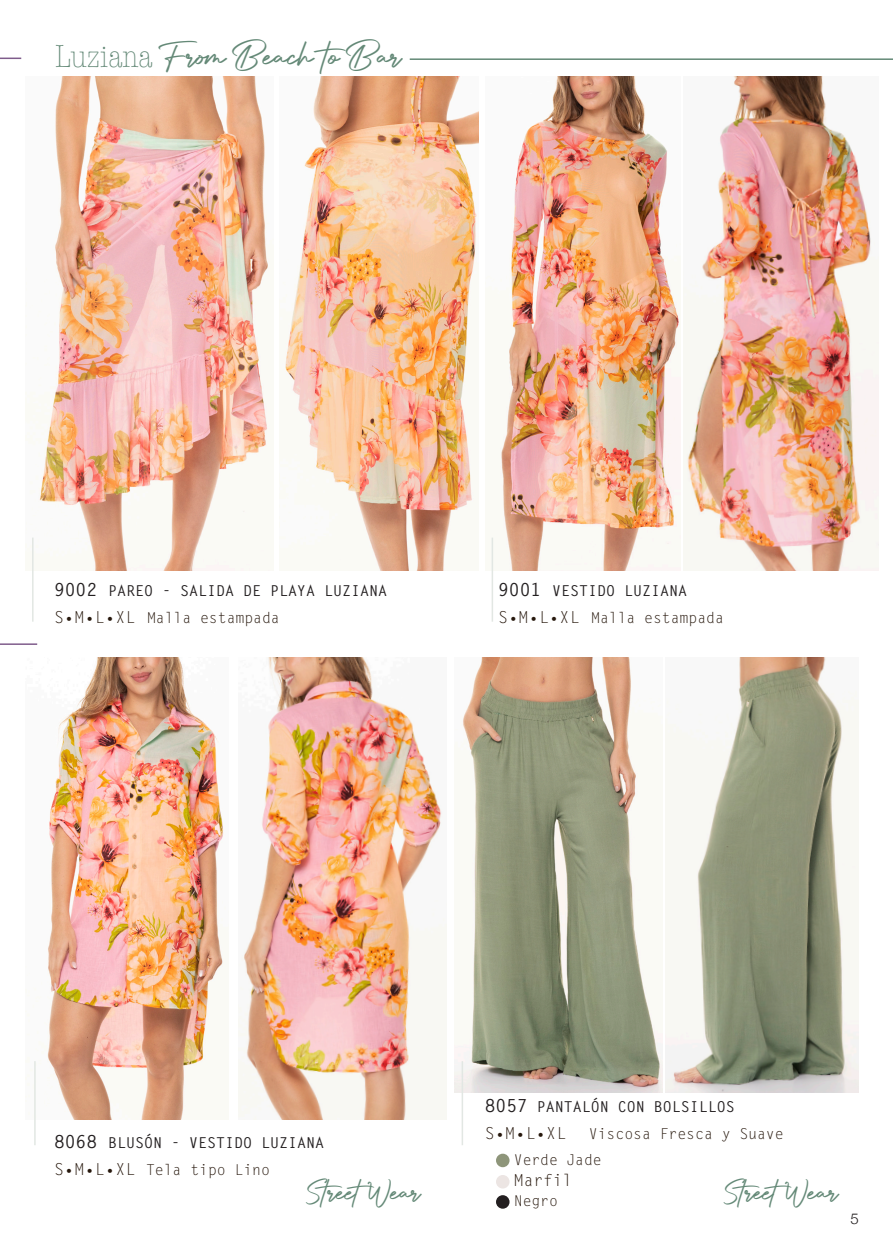
<style>
.page{position:relative;width:893px;height:1255px;background:#fff}
.page>*{position:absolute;margin:0;border:0;box-sizing:border-box;transform-origin:0 0}
.t1{font:42px "Authentic Signature";color:#648977}
.t2{font:36px "Authentic Signature";color:#648977}
.t3{font:300 condensed 33px "American Typewriter";color:#648977}
.TEXTO_GRIS{font:16.5px "Letter Gothic Std";letter-spacing:-.01em;color:#27180d}
.t4{font:700 15px "Letter Gothic Std";color:#231f20}
.TEXTO_GRIS-2{font:15px "Letter Gothic Std";letter-spacing:-.01em;color:#27180d}
.t5{font:300 15px "Helvetica Neue";color:#231f20}
.TEXTO_GRIS-3{font:14.85px "Letter Gothic Std";letter-spacing:-.01em;color:#27180d}
.s1{font-size:18px}
.s2{font-size:16.5px}
</style>
<div class="page">
<hr style="left:0;top:643px;width:37px;height:2px;background:#7f5c8b">
<svg style="left:0;top:58px;width:21px;height:1px"></svg>
<img style="left:39px;top:77px;width:231px;height:493px">
<img style="left:285px;top:77px;width:194px;height:493px">
<img style="left:491px;top:76px;width:190px;height:494px">
<img style="left:684px;top:76px;width:195px;height:494px">
<img style="left:454px;top:657px;width:208px;height:435px">
<img style="left:666px;top:657px;width:193px;height:435px">
<img style="left:47px;top:657px;width:177px;height:462px">
<img style="left:238px;top:657px;width:208px;height:462px">
<hr style="left:32px;top:537px;width:2px;height:84px;background:#e2e7e3">
<hr style="left:34px;top:1061px;width:2px;height:84px;background:#e2e7e3">
<hr style="left:492px;top:537px;width:1px;height:84px;background:#e2e7e3">
<hr style="left:462px;top:1061px;width:1px;height:84px;background:#e2e7e3">
<hr style="left:410px;top:58px;width:483px;height:2px;background:#648977">
<div style="left:496px;top:1153px;width:13px;height:14px;background:#8e957a;border-radius:50%"></div>
<div style="left:496px;top:1174px;width:13px;height:14px;background:#ece5e3;border-radius:50%"></div>
<div style="left:496px;top:1195px;width:13px;height:13px;background:#231f20;border-radius:50%"></div>
<p class="t3" style="left:55px;top:34px;width:99px">Luziana</p>
<p class="t1" style="left:165px;top:32px;width:238px">From Beach to Bar</p>
<p class="t4" style="left:54px;top:581px;width:334px"><span class="s1">9002</span> PAREO - SALIDA DE PLAYA LUZIANA</p>
<p class="TEXTO_GRIS-2" style="left:54px;top:609px;width:227px"><span class="s2">S•M•L•XL</span> Malla estampada</p>
<p class="t4" style="left:498px;top:581px;width:190px"><span class="s1">9001</span> VESTIDO LUZIANA</p>
<p class="TEXTO_GRIS-2" style="left:498px;top:609px;width:227px"><span class="s2">S•M•L•XL</span> Malla estampada</p>
<p class="t4" style="left:54px;top:1133px;width:271px"><span class="s1">8068</span> BLUSÓN - VESTIDO LUZIANA</p>
<p class="TEXTO_GRIS-2" style="left:54px;top:1161px;width:218px"><span class="s2">S•M•L•XL</span> Tela tipo Lino</p>
<p class="t2" style="left:308px;top:1171px;width:114px">StreetWear</p>
<p class="t4" style="left:485px;top:1097px;width:252px"><span class="s1">8057</span> PANTALÓN CON BOLSILLOS</p>
<p class="TEXTO_GRIS" style="left:485px;top:1123px;width:83px">S•M•L•XL</p>
<p class="TEXTO_GRIS-2" style="left:589px;top:1125px;width:196px">Viscosa Fresca y Suave</p>
<p class="TEXTO_GRIS-3" style="left:514px;top:1151px;width:89px">Verde Jade</p>
<p class="TEXTO_GRIS" style="left:514px;top:1170px;width:60px">Marfil</p>
<p class="TEXTO_GRIS-3" style="left:514px;top:1192px;width:45px">Negro</p>
<p class="t2" style="left:725px;top:1171px;width:114px">StreetWear</p>
<p class="t5" style="left:851px;top:1206px;width:10px">5</p>
</div>
